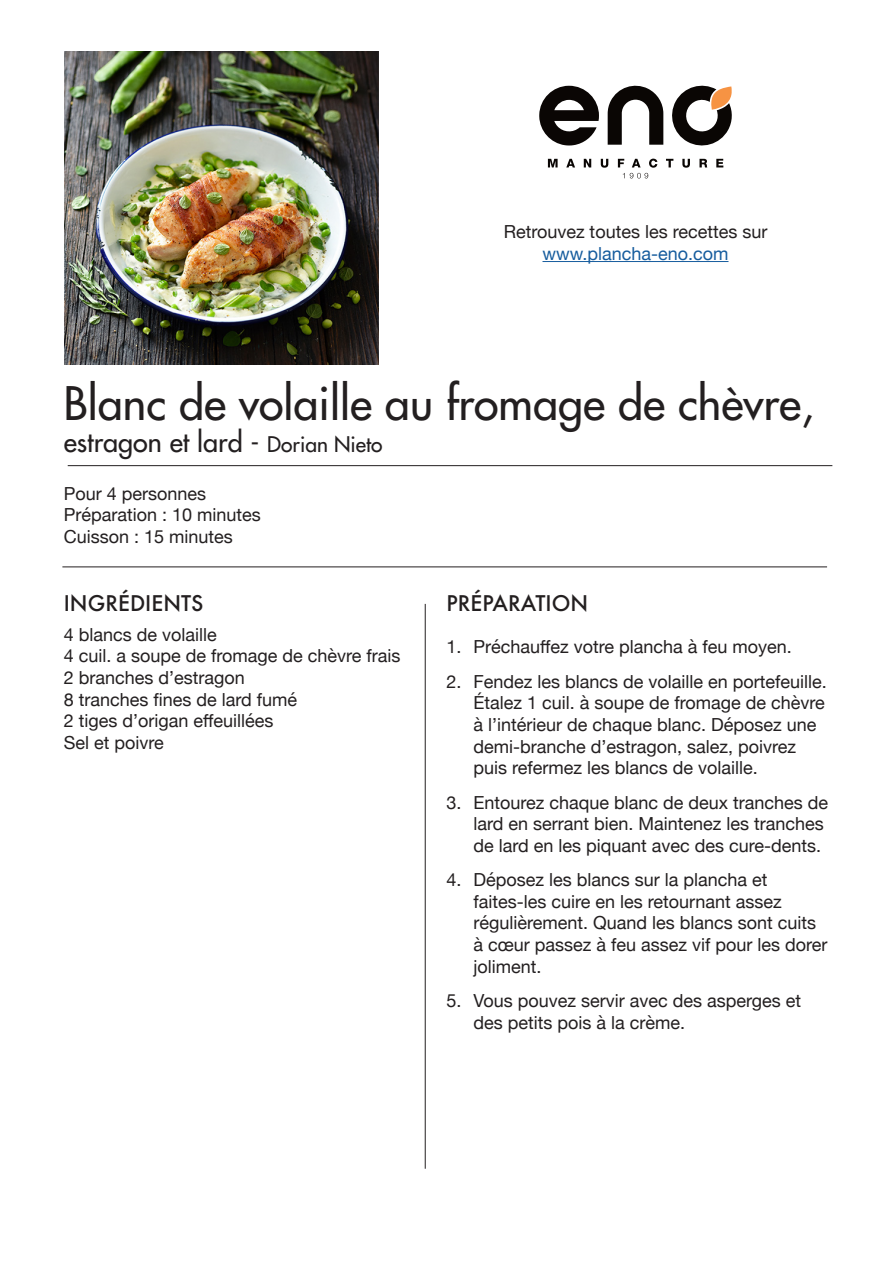
<style>
.page{position:relative;width:893px;height:1263px;background:#fff}
.page>*{position:absolute;margin:0;border:0;box-sizing:border-box;transform-origin:0 0}
.t1{font:45px "Futura";color:#231f20}
.t2{font:27px "Futura";color:#231f20}
.t3{font:500 21px "Futura";color:#231f20}
.t4{font:18px/21.6px "Helvetica Neue";color:#231f20}
.t5{font:18px "Helvetica Neue";color:#175d9e}
.s1{font-size:21px}
</style>
<div class="page">
<svg style="left:548px;top:159px;width:10px;height:8px"></svg>
<svg style="left:566px;top:159px;width:9px;height:8px"></svg>
<svg style="left:584px;top:159px;width:7px;height:8px"></svg>
<svg style="left:601px;top:159px;width:7px;height:9px"></svg>
<svg style="left:666px;top:159px;width:7px;height:8px"></svg>
<svg style="left:682px;top:159px;width:8px;height:9px"></svg>
<svg style="left:699px;top:159px;width:8px;height:8px"></svg>
<svg style="left:716px;top:159px;width:7px;height:8px"></svg>
<svg style="left:618px;top:159px;width:39px;height:19px"></svg>
<svg style="left:539px;top:86px;width:60px;height:59px"></svg>
<svg style="left:608px;top:86px;width:124px;height:60px"></svg>
<hr style="left:542px;top:261px;width:186px;height:1px;background:#175d9e">
<img style="left:65px;top:51px;width:313px;height:314px">
<hr style="left:68px;top:465px;width:764px;height:1px;background:#231f20">
<hr style="left:62px;top:566px;width:765px;height:1px;background:#231f20">
<hr style="left:425px;top:604px;width:1px;height:565px;background:#231f20">
<p class="t4" style="left:504px;top:222px;width:265px">Retrouvez toutes les recettes sur</p>
<p class="t5" style="left:542px;top:240px;width:187px">www.plancha-eno.com</p>
<p class="t1" style="left:64px;top:375px;width:752px">Blanc de volaille au fromage de chèvre,</p>
<p class="t2" style="left:64px;top:425px;width:320px">estragon et lard - <span class="s1">Dorian Nieto</span></p>
<p class="t4" style="left:64px;top:483px;width:144px">Pour 4 personnes</p>
<p class="t4" style="left:64px;top:505px;width:199px">Préparation : 10 minutes</p>
<p class="t4" style="left:64px;top:527px;width:171px">Cuisson : 15 minutes</p>
<p class="t3" style="left:64px;top:588px;width:141px">INGRÉDIENTS</p>
<p class="t4" style="left:64px;top:624px;width:155px">4 blancs de volaille</p>
<p class="t4" style="left:64px;top:646px;width:338px">4 cuil. a soupe de fromage de chèvre frais</p>
<p class="t4" style="left:64px;top:668px;width:183px">2 branches d’estragon</p>
<p class="t4" style="left:64px;top:689px;width:235px">8 tranches fines de lard fumé</p>
<p class="t4" style="left:64px;top:711px;width:211px">2 tiges d’origan effeuillées</p>
<p class="t4" style="left:64px;top:732px;width:102px">Sel et poivre</p>
<p class="t3" style="left:446px;top:588px;width:143px">PRÉPARATION</p>
<p class="t4" style="left:446px;top:637px;width:347px">1. Préchauffez votre plancha à feu moyen.</p>
<p class="t4" style="left:473px;top:672px;width:355px;text-indent:-27px">2. Fendez les blancs de volaille en portefeuille.<br>Étalez 1 cuil. à soupe de fromage de chèvre à l’intérieur de chaque blanc. Déposez une demi-branche d’estragon, salez, poivrez puis refermez les blancs de volaille.</p>
<p class="t4" style="left:473px;top:792px;width:356px;text-indent:-27px">3. Entourez chaque blanc de deux tranches de lard en serrant bien. Maintenez les tranches de lard en les piquant avec des cure-dents.</p>
<p class="t4" style="left:473px;top:870px;width:356px;text-indent:-27px">4. Déposez les blancs sur la plancha et faites-les cuire en les retournant assez régulièrement. Quand les blancs sont cuits à cœur passez à feu assez vif pour les dorer joliment.</p>
<p class="t4" style="left:473px;top:991px;width:329px;text-indent:-27px">5. Vous pouvez servir avec des asperges et des petits pois à la crème.</p>
</div>
